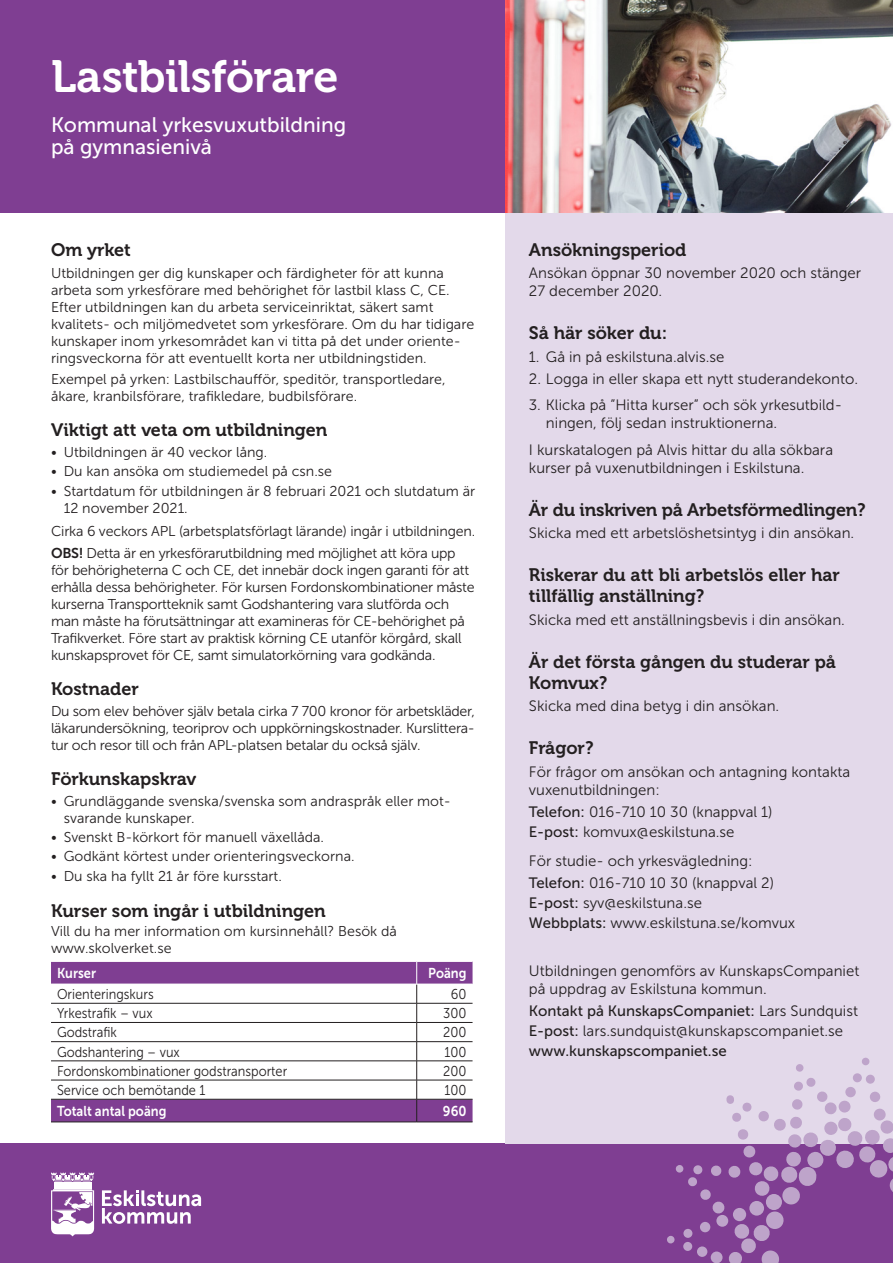
<style>
.page{position:relative;width:893px;height:1263px;background:#fff}
.page>*{position:absolute;margin:0;border:0;box-sizing:border-box;transform-origin:0 0}
.t1{font:45px "Museo 700";letter-spacing:-.01em;color:#fff}
.t2{font:21px/22.5px "Museo Sans 500";color:#fff}
.mellanrubrik{font:18px/21.6px "Museo 700";color:#231f20}
.brödtext{font:15px/18px "Museo Sans 300";color:#231f20}
.brödtext-2{font:15px "Museo Sans 500";color:#231f20}
.brödtext-3{font:14.25px/17.1px "Museo Sans 300";color:#231f20}
.brödtext-4{font:14.25px/17.1px "Museo Sans 300";letter-spacing:-.02em;color:#231f20}
.brödtext-5{font:14.25px "Museo Sans 300";color:#231f20;scale:.9 1}
.t3{font:14.25px "Museo Sans 700";color:#fff;scale:.9 1}
.s1{font-family:"Museo Sans 700"}
.s2{font-family:"Museo Sans 500"}
.s3{font-family:"Museo Sans 300"}
</style>
<div class="page">
<div style="left:0;top:1144px;width:893px;height:119px;background:#7f3e92"></div>
<div style="left:505px;top:213px;width:388px;height:931px;background:#e3d9ea"></div>
<div style="left:0;top:0;width:505px;height:213px;background:#7f3e92"></div>
<svg style="left:102px;top:1190px;width:99px;height:34px"></svg>
<svg style="left:51px;top:1172px;width:43px;height:9px"></svg>
<div style="left:54px;top:1182px;width:37px;height:6px;background:#fff"></div>
<svg style="left:51px;top:1189px;width:43px;height:47px"></svg>
<img style="left:505px;top:0;width:388px;height:213px">
<div style="left:51px;top:962px;width:422px;height:160px;background:#7f3e92"></div>
<svg style="left:51px;top:985px;width:422px;height:114px"></svg>
<hr style="left:51px;top:1003px;width:366px;height:1px;background:#231f20">
<hr style="left:417px;top:1003px;width:56px;height:1px;background:#231f20">
<hr style="left:51px;top:1022px;width:366px;height:1px;background:#231f20">
<hr style="left:417px;top:1022px;width:56px;height:1px;background:#231f20">
<hr style="left:51px;top:1041px;width:366px;height:1px;background:#231f20">
<hr style="left:417px;top:1041px;width:56px;height:1px;background:#231f20">
<hr style="left:51px;top:1060px;width:366px;height:1px;background:#231f20">
<hr style="left:417px;top:1060px;width:56px;height:1px;background:#231f20">
<hr style="left:51px;top:1080px;width:366px;height:1px;background:#231f20">
<hr style="left:417px;top:1080px;width:56px;height:1px;background:#231f20">
<hr style="left:51px;top:1099px;width:366px;height:1px;background:#231f20">
<hr style="left:417px;top:1099px;width:56px;height:1px;background:#231f20">
<hr style="left:51px;top:1122px;width:366px;height:1px;background:#231f20">
<hr style="left:417px;top:1122px;width:56px;height:1px;background:#231f20">
<svg style="left:416px;top:961px;width:1px;height:161px"></svg>
<hr style="left:51px;top:984px;width:366px;height:1px;background:#fff">
<hr style="left:417px;top:984px;width:56px;height:1px;background:#fff">
<svg style="left:667px;top:1057px;width:226px;height:206px"></svg>
<p class="t1" style="left:51px;top:52px;width:289px">Lastbilsförare</p>
<p class="t2" style="left:51px;top:113px;width:297px">Kommunal yrkesvuxutbildning på gymnasienivå</p>
<p class="mellanrubrik" style="left:51px;top:239px;width:81px">Om yrket</p>
<p class="brödtext-3" style="left:51px;top:264px;width:425px">Utbildningen ger dig kunskaper och färdigheter för att kunna arbeta som yrkesförare med behörighet för lastbil klass C, CE.<br>Efter utbildningen kan du arbeta serviceinriktat, säkert samt kvalitets- och miljömedvetet som yrkesförare. Om du har tidigare kunskaper inom yrkesområdet kan vi titta på det under oriente&shy;ringsveckorna för att eventuellt korta ner utbildningstiden.</p>
<p class="brödtext-3" style="left:51px;top:371px;width:396px">Exempel på yrken: Lastbilschaufför, speditör, transportledare, åkare, kranbilsförare, trafikledare, budbilsförare.</p>
<p class="mellanrubrik" style="left:51px;top:419px;width:278px">Viktigt att veta om utbildningen</p>
<p class="brödtext-3" style="left:51px;top:444px;width:218px">• Utbildningen är 40 veckor lång.</p>
<p class="brödtext-3" style="left:51px;top:463px;width:282px">• Du kan ansöka om studiemedel på csn.se</p>
<p class="brödtext-3" style="left:64px;top:482px;width:413px;text-indent:-13px">• Startdatum för utbildningen är 8 februari 2021 och slutdatum är<br>12 november 2021.</p>
<p class="brödtext-3" style="left:51px;top:523px;width:426px">Cirka 6 veckors APL (arbetsplatsförlagt lärande) ingår i utbildningen.</p>
<p class="brödtext-4" style="left:51px;top:544px;width:425px"><span class="s1">OBS!</span> Detta är en yrkesförarutbildning med möjlighet att köra upp för behörigheterna C och CE, det innebär dock ingen garanti för att erhålla dessa behörigheter. För kursen Fordonskombinationer måste kurserna Transportteknik samt Godshantering vara slutförda och man måste ha förutsättningar att examineras för CE-behörighet på Trafikverket. Före start av praktisk körning CE utanför körgård, skall kunskapsprovet för CE, samt simulatorkörning vara godkända.</p>
<p class="mellanrubrik" style="left:51px;top:678px;width:89px">Kostnader</p>
<p class="brödtext-3" style="left:51px;top:702px;width:425px;text-align:justify">Du som elev behöver själv betala cirka 7 700 kronor för arbetskläder, läkarundersökning, teoriprov och uppkörningskostnader. Kurslittera&shy;tur och resor till och från APL-platsen betalar du också själv.</p>
<p class="mellanrubrik" style="left:51px;top:768px;width:147px">Förkunskapskrav</p>
<p class="brödtext-3" style="left:64px;top:792px;width:386px;text-indent:-13px">• Grundläggande svenska/svenska som andraspråk eller mot&shy;svarande kunskaper.</p>
<p class="brödtext-3" style="left:51px;top:829px;width:275px">• Svenskt B-körkort för manuell växellåda.</p>
<p class="brödtext-3" style="left:51px;top:848px;width:305px">• Godkänt körtest under orienteringsveckorna.</p>
<p class="brödtext-3" style="left:51px;top:867px;width:232px">• Du ska ha fyllt 21 år före kursstart.</p>
<p class="mellanrubrik" style="left:51px;top:900px;width:276px">Kurser som ingår i utbildningen</p>
<p class="brödtext-3" style="left:51px;top:923px;width:347px">Vill du ha mer information om kursinnehåll? Besök då www.skolverket.se</p>
<p class="t3" style="left:57px;top:965px;width:45px">Kurser</p>
<p class="t3" style="left:428px;top:965px;width:44px">Poäng</p>
<p class="brödtext-5" style="left:57px;top:986px;width:109px">Orienteringskurs</p>
<p class="brödtext-5" style="left:451px;top:986px;width:19px">60</p>
<p class="brödtext-5" style="left:57px;top:1006px;width:108px">Yrkestrafik – vux</p>
<p class="brödtext-5" style="left:443px;top:1006px;width:27px">300</p>
<p class="brödtext-5" style="left:57px;top:1025px;width:68px">Godstrafik</p>
<p class="brödtext-5" style="left:443px;top:1025px;width:27px">200</p>
<p class="brödtext-5" style="left:57px;top:1044px;width:138px">Godshantering – vux</p>
<p class="brödtext-5" style="left:445px;top:1044px;width:26px">100</p>
<p class="brödtext-5" style="left:57px;top:1063px;width:257px">Fordonskombinationer godstransporter</p>
<p class="brödtext-5" style="left:443px;top:1063px;width:27px">200</p>
<p class="brödtext-5" style="left:57px;top:1082px;width:166px">Service och bemötande 1</p>
<p class="brödtext-5" style="left:445px;top:1082px;width:26px">100</p>
<p class="t3" style="left:57px;top:1103px;width:123px">Totalt antal poäng</p>
<p class="t3" style="left:443px;top:1103px;width:28px">960</p>
<p class="mellanrubrik" style="left:529px;top:239px;width:159px">Ansökningsperiod</p>
<p class="brödtext" style="left:529px;top:264px;width:334px">Ansökan öppnar 30 november 2020 och stänger<br>27 december 2020.</p>
<p class="mellanrubrik" style="left:529px;top:322px;width:140px">Så här söker du:</p>
<p class="brödtext" style="left:529px;top:347px;width:197px">1. Gå in på eskilstuna.alvis.se</p>
<p class="brödtext" style="left:529px;top:370px;width:331px">2. Logga in eller skapa ett nytt studerandekonto.</p>
<p class="brödtext" style="left:546px;top:396px;width:298px;text-indent:-17px">3. Klicka på ”Hitta kurser” och sök yrkesutbild&shy;ningen, följ sedan instruktionerna.</p>
<p class="brödtext" style="left:529px;top:441px;width:306px">I kurskatalogen på Alvis hittar du alla sökbara kurser på vuxenutbildningen i Eskilstuna.</p>
<p class="mellanrubrik" style="left:529px;top:499px;width:338px">Är du inskriven på Arbetsförmedlingen?</p>
<p class="brödtext" style="left:529px;top:524px;width:327px">Skicka med ett arbetslöshetsintyg i din ansökan.</p>
<p class="mellanrubrik" style="left:529px;top:564px;width:313px">Riskerar du att bli arbetslös eller har tillfällig anställning?</p>
<p class="brödtext" style="left:529px;top:611px;width:318px">Skicka med ett anställningsbevis i din ansökan.</p>
<p class="mellanrubrik" style="left:529px;top:651px;width:308px">Är det första gången du studerar på<br>Komvux?</p>
<p class="brödtext" style="left:529px;top:697px;width:252px">Skicka med dina betyg i din ansökan.</p>
<p class="mellanrubrik" style="left:529px;top:737px;width:66px">Frågor?</p>
<p class="brödtext" style="left:529px;top:762px;width:323px">För frågor om ansökan och antagning kontakta vuxenutbildningen:</p>
<p class="brödtext" style="left:529px;top:803px;width:245px"><span class="s2">Telefon:</span> 016-710 10 30 (knappval 1)</p>
<p class="brödtext" style="left:529px;top:823px;width:207px"><span class="s2">E-post:</span> komvux@eskilstuna.se</p>
<p class="brödtext" style="left:529px;top:851px;width:225px">För studie- och yrkesvägledning:</p>
<p class="brödtext" style="left:529px;top:874px;width:247px"><span class="s2">Telefon:</span> 016-710 10 30 (knappval 2)</p>
<p class="brödtext" style="left:529px;top:894px;width:175px"><span class="s2">E-post:</span> syv@eskilstuna.se</p>
<p class="brödtext" style="left:529px;top:914px;width:268px"><span class="s2">Webbplats:</span> www.eskilstuna.se/komvux</p>
<p class="brödtext" style="left:529px;top:962px;width:332px">Utbildningen genomförs av KunskapsCompaniet på uppdrag av Eskilstuna kommun.</p>
<p class="brödtext-2" style="left:529px;top:1003px;width:331px">Kontakt på KunskapsCompaniet: <span class="s3">Lars Sundquist</span></p>
<p class="brödtext" style="left:529px;top:1022px;width:316px"><span class="s2">E-post:</span> lars.sundquist@kunskapscompaniet.se</p>
<p class="brödtext-2" style="left:529px;top:1043px;width:199px">www.kunskapscompaniet.se</p>
</div>
